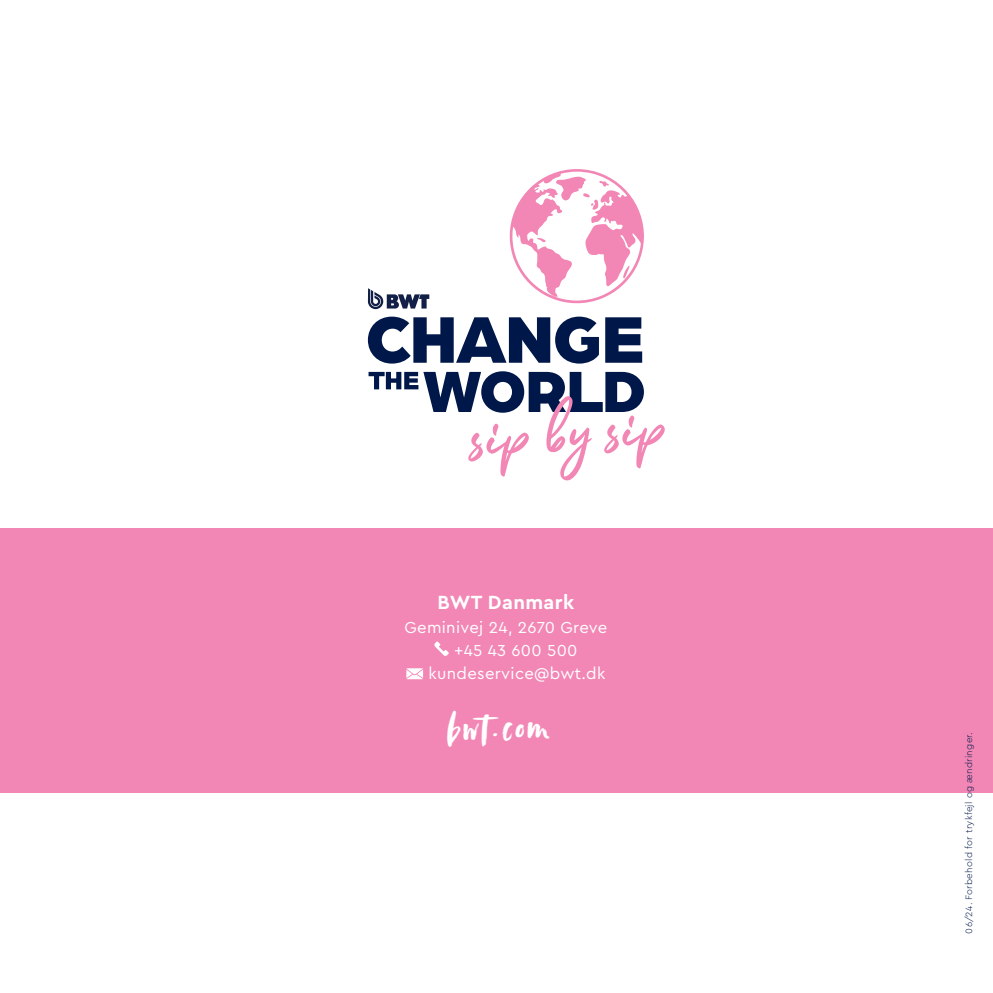
<style>
.page{position:relative;width:993px;height:993px;background:#fff}
.page>*{position:absolute;margin:0;border:0;box-sizing:border-box;transform-origin:0 0}
.t1{font:43.23px "Avallon";letter-spacing:.05em;color:#fff}
.t2{font:700 19.95px "Cera PRO";letter-spacing:.02em;color:#fff}
.t3{font:16.62px "Cera PRO";letter-spacing:.02em;color:#fff}
.t4{font:300 9.62px "Cera PRO";letter-spacing:.03em;color:#00174a}
</style>
<div class="page">
<div style="left:0;top:528px;width:992px;height:265px;background:#f287b6"></div>
<svg style="left:368px;top:316px;width:274px;height:47px"></svg>
<svg style="left:368px;top:371px;width:296px;height:109px"></svg>
<svg style="left:509px;top:169px;width:134px;height:134px"></svg>
<svg style="left:368px;top:288px;width:61px;height:21px"></svg>
<svg style="left:434px;top:641px;width:14px;height:15px"></svg>
<svg style="left:406px;top:668px;width:17px;height:11px"></svg>
<p class="t2" style="left:437px;top:589px;width:138px">BWT Danmark</p>
<p class="t3" style="left:404px;top:615px;width:204px">Geminivej 24, 2670 Greve</p>
<p class="t3" style="left:454px;top:639px;width:125px">+45 43 600 500</p>
<p class="t3" style="left:428px;top:662px;width:178px">kundeservice@bwt.dk</p>
<h1 class="t1" style="left:446px;top:698px;width:104px">bwt.com</h1>
<p class="t4" style="left:962px;top:933px;width:203px;rotate:-90deg">06/24. Forbehold for trykfejl og ændringer.</p>
</div>
